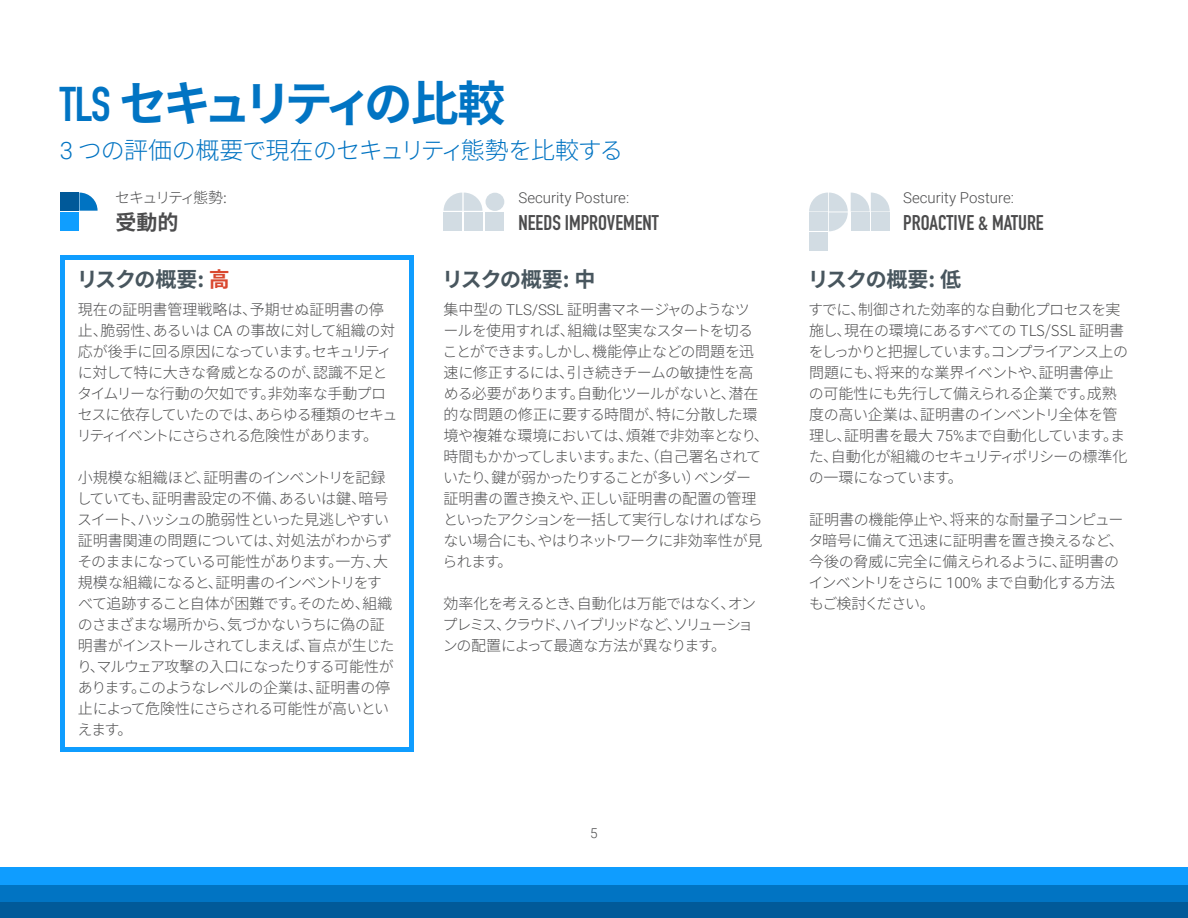
<style>
.page{position:relative;width:1188px;height:918px;background:#fff}
.page>*{position:absolute;margin:0;border:0;box-sizing:border-box;transform-origin:0 0}
.t1{font:700 48px "Source Han Sans JP";letter-spacing:-.155em;color:#0174c3}
.t2{font:300 24px "Source Han Sans JP";letter-spacing:-.035em;color:#0073c2}
.t3{font:700 21px "DIN Condensed";color:#4c4c4d}
.t4{font:700 21px "Source Han Sans JP";letter-spacing:-.045em;color:#48565e}
.t5{font:700 21px "Source Han Sans JP";color:#4c4c4d}
.t6{font:300 15px/21px "Source Han Sans JP";letter-spacing:-.04em;color:#4c4c4d}
.t7{font:300 15px/21px "Source Han Sans JP";letter-spacing:-.07em;color:#4c4c4d}
.t8{font:300 15px "Roboto";color:#4c4c4d}
.t9{font:300 15px "Source Han Sans JP";letter-spacing:-.145em;color:#4c4c4d}
.t10{font:300 13.5px "Roboto";color:#4c4c4d}
.s1{font-family:"DIN Condensed"}
.s2{font-family:"Roboto"}
.s3{color:#d9482f}
</style>
<div class="page">
<hr style="left:60px;top:255px;width:354px;height:4px;background:#0f9dff">
<div style="left:60px;top:747px;width:354px;height:5px;background:#0f9dff"></div>
<hr style="left:60px;top:255px;width:4px;height:497px;background:#0f9dff">
<div style="left:409px;top:255px;width:5px;height:497px;background:#0f9dff"></div>
<div style="left:0;top:868px;width:1188px;height:17px;background:#0f9dff"></div>
<div style="left:0;top:885px;width:1188px;height:17px;background:#0174c3"></div>
<div style="left:0;top:902px;width:1188px;height:16px;background:#015a99"></div>
<div style="left:464px;top:212px;width:18px;height:18px;background:#d2dce3"></div>
<svg style="left:444px;top:193px;width:38px;height:18px"></svg>
<div style="left:444px;top:212px;width:18px;height:18px;background:#d2dce3"></div>
<div style="left:486px;top:212px;width:18px;height:18px;background:#d2dce3"></div>
<div style="left:486px;top:193px;width:18px;height:18px;background:#d2dce3;border-radius:9px"></div>
<div style="left:809px;top:232px;width:19px;height:19px;background:#d2dce3"></div>
<svg style="left:809px;top:193px;width:81px;height:38px"></svg>
<div style="left:60px;top:193px;width:18px;height:18px;background:#005999"></div>
<svg style="left:79px;top:193px;width:19px;height:18px"></svg>
<div style="left:60px;top:212px;width:18px;height:18px;background:#0f9eff"></div>
<h1 class="t1" style="left:60px;top:76px;width:447px"><span class="s1">TLS</span> セキュリティの比較</h1>
<h2 class="t2" style="left:60px;top:136px;width:565px"><span class="s2">3</span> つの評価の概要で現在のセキュリティ態勢を比較する</h2>
<p class="t9" style="left:115px;top:189px;width:113px">セキュリティ態勢:</p>
<h3 class="t5" style="left:115px;top:210px;width:64px">受動的</h3>
<p class="t8" style="left:519px;top:187px;width:112px">Security Posture:</p>
<h3 class="t3" style="left:519px;top:208px;width:142px">NEEDS IMPROVEMENT</h3>
<p class="t8" style="left:903px;top:187px;width:112px">Security Posture:</p>
<h3 class="t3" style="left:903px;top:208px;width:142px">PROACTIVE &amp; MATURE</h3>
<h3 class="t4" style="left:77px;top:268px;width:155px">リスクの概要: <span class="s3">高</span></h3>
<h3 class="t4" style="left:442px;top:268px;width:155px">リスクの概要: 中</h3>
<h3 class="t4" style="left:808px;top:268px;width:155px">リスクの概要: 低</h3>
<p class="t6" style="left:77px;top:299px;width:322px">現在の証明書管理戦略は、予期せぬ証明書の停止、脆弱性、あるいは <span class="s2">CA</span> の事故に対して組織の対応が後手に回る原因になっています。セキュリティに対して特に大きな脅威となるのが、認識不足とタイムリーな行動の欠如です。非効率な手動プロセスに依存していたのでは、あらゆる種類のセキュリティイベントにさらされる危険性があります。</p>
<p class="t6" style="left:77px;top:467px;width:319px">小規模な組織ほど、証明書のインベントリを記録していても、証明書設定の不備、あるいは鍵、暗号スイート、ハッシュの脆弱性といった見逃しやすい証明書関連の問題については、対処法がわからずそのままになっている可能性があります。一方、大規模な組織になると、証明書のインベントリをすべて追跡すること自体が困難です。そのため、組織のさまざまな場所から、気づかないうちに偽の証明書がインストールされてしまえば、盲点が生じたり、マルウェア攻撃の入口になったりする可能性があります。このようなレベルの企業は、証明書の停止によって危険性にさらされる可能性が高いといえます。</p>
<p class="t6" style="left:808px;top:299px;width:321px">すでに、制御された効率的な自動化プロセスを実施し、現在の環境にあるすべての TLS/SSL 証明書をしっかりと把握しています。コンプライアンス上の問題にも、将来的な業界イベントや、証明書停止の可能性にも先行して備えられる企業です。成熟度の高い企業は、証明書のインベントリ全体を管理し、証明書を最大 <span class="s2">75%</span>まで自動化しています。また、自動化が組織のセキュリティポリシーの標準化の一環になっています。</p>
<p class="t6" style="left:808px;top:509px;width:317px">証明書の機能停止や、将来的な耐量子コンピュータ暗号に備えて迅速に証明書を置き換えるなど、今後の脅威に完全に備えられるように、証明書のインベントリをさらに <span class="s2">100%</span> まで自動化する方法もご検討ください。</p>
<p class="t6" style="left:442px;top:299px;width:328px">集中型の <span class="s2">TLS/SSL</span> 証明書マネージャのようなツ<br>ールを使用すれば、組織は堅実なスタートを切ることができます。しかし、機能停止などの問題を迅速に修正するには、引き続きチームの敏捷性を高める必要があります。自動化ツールがないと、潜在的な問題の修正に要する時間が、特に分散した環境や複雑な環境においては、煩雑で非効率となり、時間もかかってしまいます。また、（自己署名されていたり、鍵が弱かったりすることが多い）ベンダー<br>証明書の置き換えや、正しい証明書の配置の管理といったアクションを一括して実行しなければならない場合にも、やはりネットワークに非効率性が見られます。</p>
<p class="t7" style="left:443px;top:593px;width:315px">効率化を考えるとき、自動化は万能ではなく、オンプレミス、クラウド、ハイブリッドなど、ソリューションの配置によって最適な方法が異なります。</p>
<p class="t10" style="left:590px;top:824px;width:9px">5</p>
</div>
